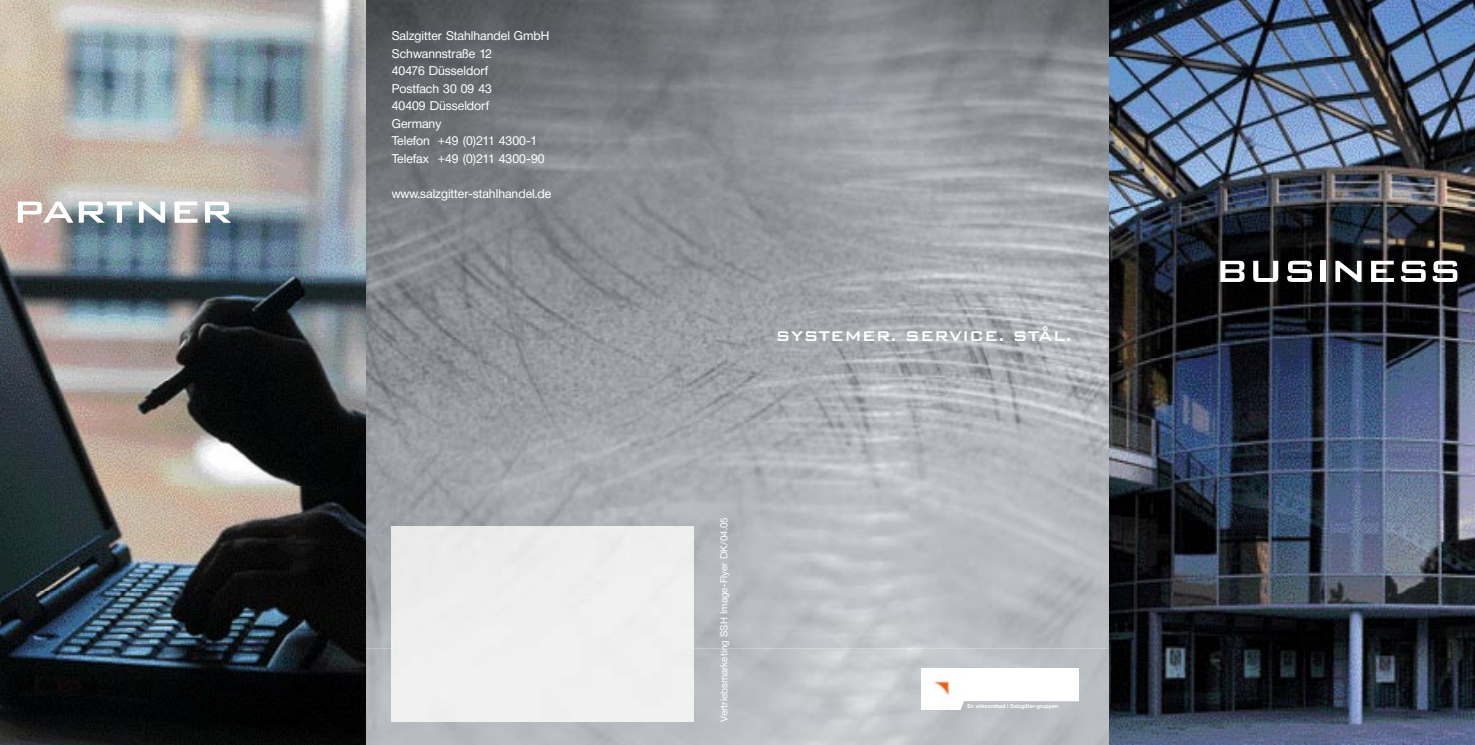
<style>
.page{position:relative;width:1475px;height:745px;background:#fff}
.page>*{position:absolute;margin:0;border:0;box-sizing:border-box;transform-origin:0 0}
.t1{font:500 50px "Bank Gothic BT";color:#fff}
.t2{font:500 18.75px "Bank Gothic BT";color:#fff}
.t3{font:12.5px/17.5px "Neue Helvetica BSK";color:#fff}
.t4{font:10px "Neue Helvetica BSK";color:#fff}
.t5{font:700 5.5px "Neue Helvetica BSK";color:#fff}
</style>
<div class="page">
<img style="left:365px;top:0;width:744px;height:744px">
<img style="left:921px;top:667px;width:156px;height:42px">
<div style="left:392px;top:526px;width:301px;height:195px;background:#efefef"></div>
<img style="left:1109px;top:0;width:365px;height:744px">
<img style="left:0;top:0;width:365px;height:744px">
<h1 class="t1" style="left:13px;top:182px;width:221px">partner</h1>
<p class="t3" style="left:392px;top:27px;width:159px">Salzgitter Stahlhandel GmbH<br>Schwannstraße 12<br>40476 Düsseldorf<br>Postfach 30 09 43<br>40409 Düsseldorf<br>Germany<br>Telefon +49 (0)211 4300-1<br>Telefax +49 (0)211 4300-90</p>
<p class="t3" style="left:392px;top:184px;width:161px">www.salzgitter-stahlhandel.de</p>
<h2 class="t2" style="left:775px;top:325px;width:297px">SYSTEMER. SERVICE. STÅL.</h2>
<p class="t4" style="left:717px;top:721px;width:206px;rotate:-90deg">Vertriebsmarketing SSH Image-Flyer DK/04.05</p>
<p class="t5" style="left:967px;top:702px;width:92px">En virksomhed i Salzgitter-gruppen</p>
<h1 class="t1" style="left:1215px;top:242px;width:247px">business</h1>
</div>
